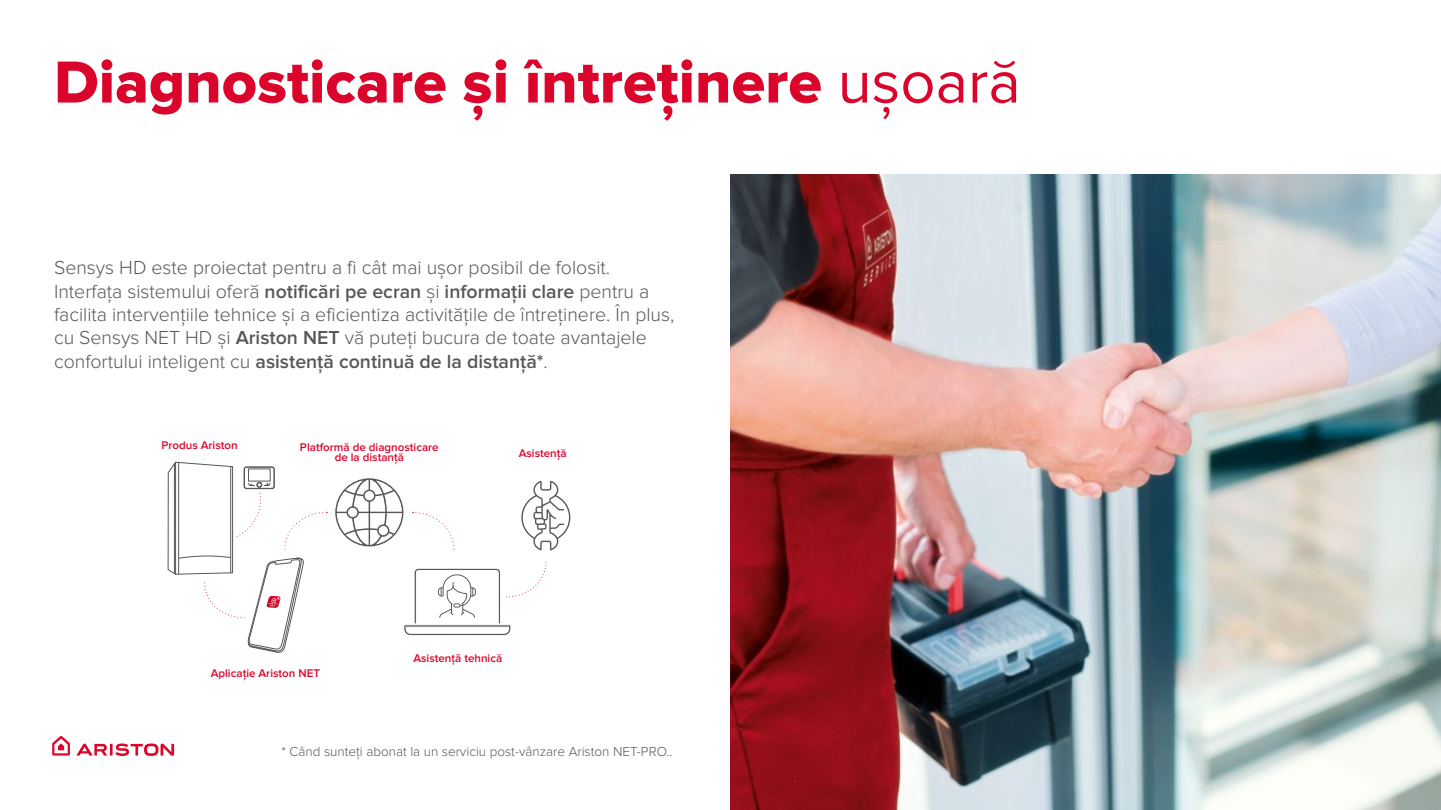
<style>
.page{position:relative;width:1441px;height:810px;background:#fff}
.page>*{position:absolute;margin:0;border:0;box-sizing:border-box;transform-origin:0 0}
.t1{font:61.5px "Proxima Nova Extrabld";color:#db052c}
.t2{font:300 19.5px/23.4px "Proxima Nova";color:#575756}
.t3{font:300 13.5px "Proxima Nova";color:#575756}
.t4{font:600 11.55px/10.4px "Proxima Nova";color:#db052c;text-align:center}
.s1{font-family:"Proxima Nova"}
.s2{font-weight:600}
</style>
<div class="page">
<svg style="left:76px;top:744px;width:98px;height:12px"></svg>
<svg style="left:52px;top:736px;width:18px;height:20px"></svg>
<img style="left:730px;top:174px;width:710px;height:636px">
<svg style="left:334px;top:478px;width:70px;height:69px"></svg>
<svg style="left:403px;top:562px;width:143px;height:74px"></svg>
<svg style="left:412px;top:512px;width:42px;height:38px"></svg>
<svg style="left:521px;top:481px;width:49px;height:69px"></svg>
<svg style="left:167px;top:461px;width:160px;height:192px"></svg>
<h1 class="t1" style="left:54px;top:54px;width:968px">Diagnosticare și întreținere <span class="s1">ușoară</span></h1>
<p class="t2" style="left:54px;top:257px;width:621px">Sensys HD este proiectat pentru a fi cât mai ușor posibil de folosit.<br>Interfața sistemului oferă <span class="s2">notificări pe ecran</span> și <span class="s2">informații clare</span> pentru a facilita intervențiile tehnice și a eficientiza activitățile de întreținere. În plus, cu Sensys NET HD și <span class="s2">Ariston NET</span> vă puteți bucura de toate avantajele confortului inteligent cu <span class="s2">asistență continuă de la distanță*</span>.</p>
<p class="t4" style="left:161px;top:441px;width:78px">Produs Ariston</p>
<p class="t4" style="left:300px;top:442px;width:140px">Platformă de diagnosticare de la distanță</p>
<p class="t4" style="left:518px;top:449px;width:49px">Asistență</p>
<p class="t4" style="left:211px;top:668px;width:111px">Aplicație Ariston NET</p>
<p class="t4" style="left:413px;top:653px;width:90px">Asistență tehnică</p>
<p class="t3" style="left:281px;top:745px;width:392px">* Când sunteți abonat la un serviciu post-vânzare Ariston NET-PRO..</p>
</div>
